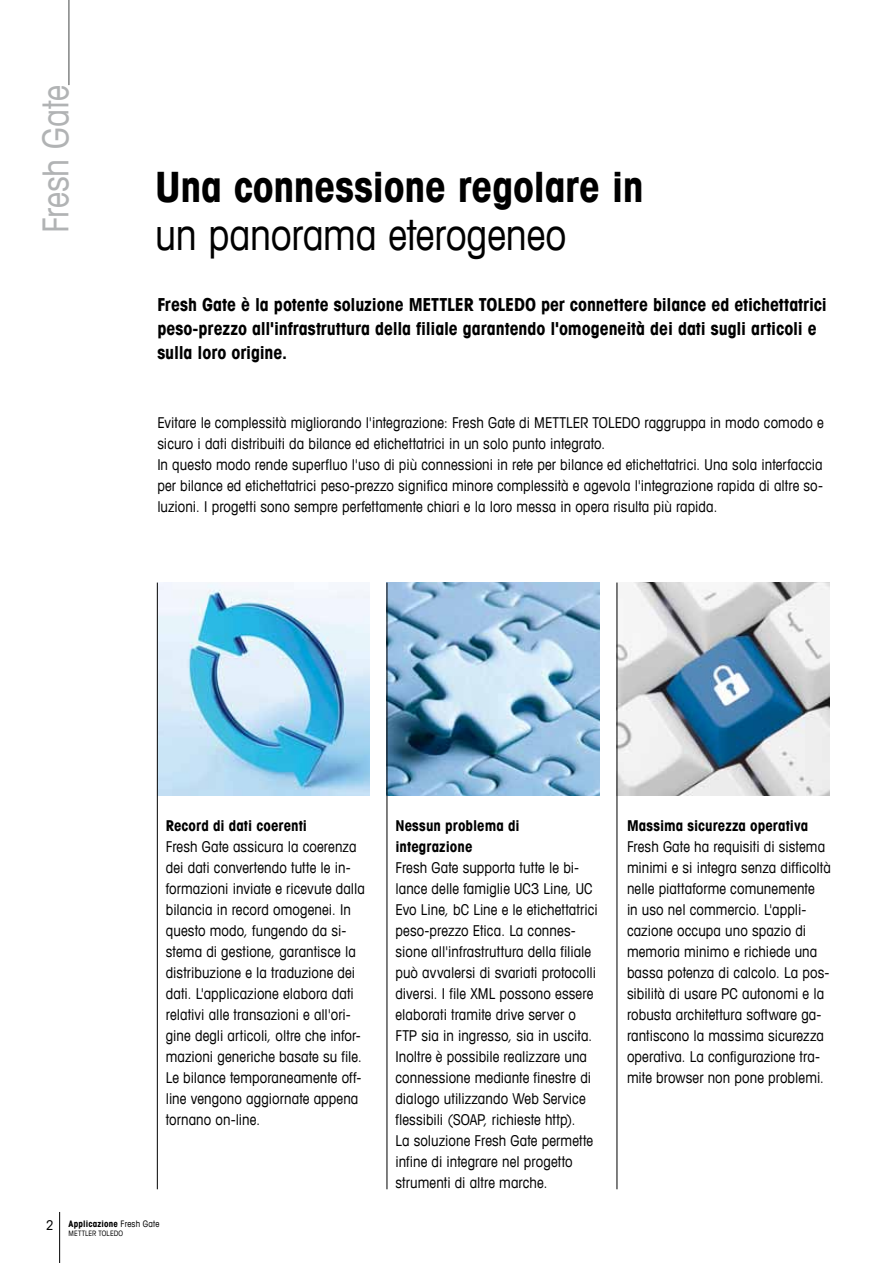
<style>
.page{position:relative;width:893px;height:1263px;background:#fff}
.page>*{position:absolute;margin:0;border:0;box-sizing:border-box;transform-origin:0 0}
.t1{font:700 condensed 42px "Avant Garde Com";letter-spacing:-.01em;color:#000}
.t2{font:condensed 42px "Avant Garde Com";letter-spacing:-.005em;color:#000}
.t3{font:condensed 36px "Avant Garde Com";letter-spacing:-.005em;color:#b1b3b4}
.t4{font:700 condensed 18px/24px "Avant Garde Com";letter-spacing:-.005em;color:#000}
.t5{font:condensed 15px/21px "Avant Garde Com";letter-spacing:.005em;color:#000}
.t6{font:700 condensed 15px/21px "Avant Garde Com";letter-spacing:.005em;color:#000}
.t7{font:700 condensed 9px "Avant Garde Com";letter-spacing:.02em;color:#000}
.t8{font:condensed 7.5px "Avant Garde Com";letter-spacing:.015em;color:#000}
.s1{font-weight:400;font-size:13.5px}
.s2{font-weight:400}
</style>
<div class="page">
<hr style="left:59px;top:1212px;width:1px;height:51px;background:#000">
<hr style="left:68px;top:0;width:1px;height:85px;background:#b1b3b4">
<img style="left:158px;top:583px;width:212px;height:212px">
<img style="left:388px;top:583px;width:212px;height:212px">
<img style="left:618px;top:583px;width:212px;height:212px">
<hr style="left:157px;top:583px;width:1px;height:606px;background:#000">
<hr style="left:387px;top:583px;width:1px;height:606px;background:#000">
<hr style="left:617px;top:583px;width:1px;height:606px;background:#000">
<h2 class="t3" style="left:33px;top:233px;width:150px;rotate:-90deg">Fresh Gate</h2>
<h1 class="t1" style="left:155px;top:160px;width:490px">Una connessione regolare in</h1>
<h1 class="t2" style="left:155px;top:209px;width:413px">un panorama eterogeneo</h1>
<p class="t4" style="left:157px;top:292px;width:671px">Fresh Gate è la potente soluzione METTLER TOLEDO per connettere bilance ed etichettatrici peso-prezzo all'infrastruttura della filiale garantendo l'omogeneità dei dati sugli articoli e sulla loro origine.</p>
<p class="t5" style="left:157px;top:411px;width:668px">Evitare le complessità migliorando l'integrazione: Fresh Gate di METTLER TOLEDO raggruppa in modo comodo e sicuro i dati distribuiti da bilance ed etichettatrici in un solo punto integrato.<br>In questo modo rende superfluo l'uso di più connessioni in rete per bilance ed etichettatrici. Una sola interfaccia per bilance ed etichettatrici peso-prezzo significa minore complessità e agevola l'integrazione rapida di altre so&shy;luzioni. I progetti sono sempre perfettamente chiari e la loro messa in opera risulta più rapida.</p>
<p class="t6" style="left:166px;top:814px;width:143px">Record di dati coerenti</p>
<p class="t5" style="left:166px;top:835px;width:201px">Fresh Gate assicura la coerenza dei dati convertendo tutte le in&shy;formazioni inviate e ricevute dalla bilancia in record omogenei. In questo modo, fungendo da si&shy;stema di gestione, garantisce la distribuzione e la traduzione dei dati. L'applicazione elabora dati relativi alle transazioni e all'ori&shy;gine degli articoli, oltre che infor&shy;mazioni generiche basate su file.<br>Le bilance temporaneamente off&shy;line vengono aggiornate appena tornano on-line.</p>
<p class="t6" style="left:395px;top:814px;width:126px">Nessun problema di integrazione</p>
<p class="t5" style="left:395px;top:856px;width:204px">Fresh Gate supporta tutte le bi&shy;lance delle famiglie UC3 Line, UC Evo Line, bC Line e le etichettatrici peso-prezzo Etica. La connes&shy;sione all'infrastruttura della filiale può avvalersi di svariati protocolli diversi. I file XML possono essere elaborati tramite drive server o FTP sia in ingresso, sia in uscita.<br>Inoltre è possibile realizzare una connessione mediante finestre di dialogo utilizzando Web Service flessibili (SOAP, richieste http).<br>La soluzione Fresh Gate permette infine di integrare nel progetto strumenti di altre marche.</p>
<p class="t6" style="left:627px;top:814px;width:183px">Massima sicurezza operativa</p>
<p class="t5" style="left:627px;top:835px;width:205px">Fresh Gate ha requisiti di sistema minimi e si integra senza difficoltà nelle piattaforme comunemente<br>in uso nel commercio. L'appli&shy;cazione occupa uno spazio di memoria minimo e richiede una bassa potenza di calcolo. La pos&shy;sibilità di usare PC autonomi e la robusta architettura software ga&shy;rantiscono la massima sicurezza operativa. La configurazione tra&shy;mite browser non pone problemi.</p>
<p class="t7" style="left:46px;top:1218px;width:115px"><span class="s1">2</span> Applicazione <span class="s2">Fresh Gate</span></p>
<p class="t8" style="left:69px;top:1229px;width:56px">METTLER TOLEDO</p>
</div>
